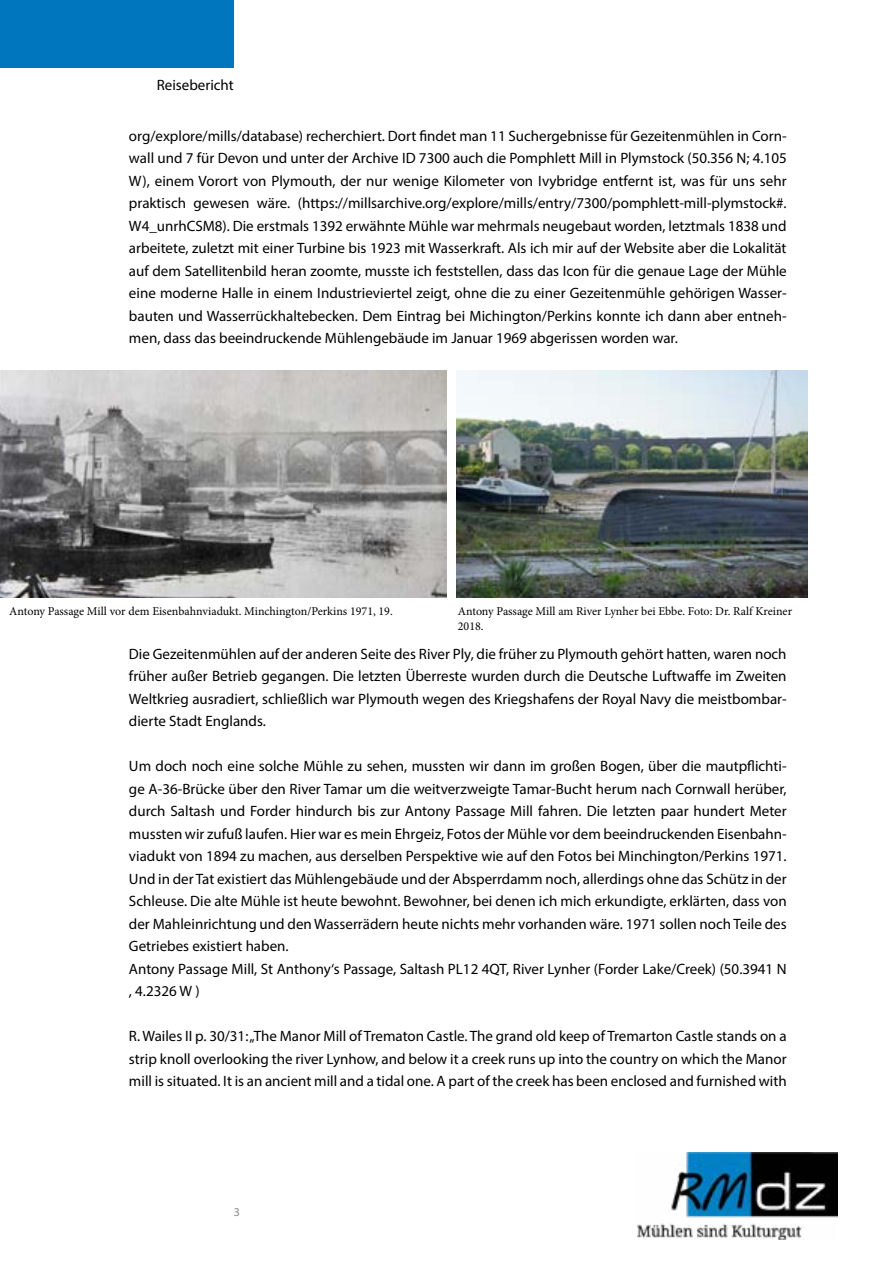
<style>
.page{position:relative;width:893px;height:1263px;background:#fff}
.page>*{position:absolute;margin:0;border:0;box-sizing:border-box;transform-origin:0 0}
.t1{font:15px/22.5px "Myriad Pro";color:#000;text-align:justify}
.t2{font:12px/14.4px "Minion Pro";letter-spacing:-.005em;color:#000}
.t3{font:12px "Myriad Pro";color:#878787}
</style>
<div class="page">
<div style="left:0;top:0;width:234px;height:68px;background:#0076bf"></div>
<img style="left:638px;top:1152px;width:200px;height:88px">
<img style="left:0;top:371px;width:446px;height:227px">
<img style="left:456px;top:371px;width:352px;height:227px">
<p class="t1" style="left:157px;top:74px;width:79px">Reisebericht</p>
<p class="t1" style="left:129px;top:124px;width:659px">org/explore/mills/database) recherchiert. Dort findet man 11 Suchergebnisse für Gezeitenmühlen in Corn&shy;wall und 7 für Devon und unter der Archive ID 7300 auch die Pomphlett Mill in Plymstock (50.356 N; 4.105<br>W), einem Vorort von Plymouth, der nur wenige Kilometer von Ivybridge entfernt ist, was für uns sehr praktisch gewesen wäre. (https://millsarchive.org/explore/mills/entry/7300/pomphlett-mill-plymstock#.<br>W4_unrhCSM8). Die erstmals 1392 erwähnte Mühle war mehrmals neugebaut worden, letztmals 1838 und arbeitete, zuletzt mit einer Turbine bis 1923 mit Wasserkraft. Als ich mir auf der Website aber die Lokalität auf dem Satellitenbild heran zoomte, musste ich feststellen, dass das Icon für die genaue Lage der Mühle eine moderne Halle in einem Industrieviertel zeigt, ohne die zu einer Gezeitenmühle gehörigen Wasser&shy;bauten und Wasserrückhaltebecken. Dem Eintrag bei Michington/Perkins konnte ich dann aber entneh&shy;men, dass das beeindruckende Mühlengebäude im Januar 1969 abgerissen worden war.</p>
<p class="t2" style="left:9px;top:604px;width:385px">Antony Passage Mill vor dem Eisenbahnviadukt. Minchington/Perkins 1971, 19.</p>
<p class="t2" style="left:458px;top:604px;width:336px">Antony Passage Mill am River Lynher bei Ebbe. Foto: Dr. Ralf Kreiner<br>2018.</p>
<p class="t1" style="left:129px;top:642px;width:659px">Die Gezeitenmühlen auf der anderen Seite des River Ply, die früher zu Plymouth gehört hatten, waren noch früher außer Betrieb gegangen. Die letzten Überreste wurden durch die Deutsche Luftwaffe im Zweiten Weltkrieg ausradiert, schließlich war Plymouth wegen des Kriegshafens der Royal Navy die meistbombar&shy;dierte Stadt Englands.</p>
<p class="t1" style="left:129px;top:754px;width:659px;text-align:left">Um doch noch eine solche Mühle zu sehen, mussten wir dann im großen Bogen, über die mautpflichti&shy;ge A-36-Brücke über den River Tamar um die weitverzweigte Tamar-Bucht herum nach Cornwall herüber, durch Saltash und Forder hindurch bis zur Antony Passage Mill fahren. Die letzten paar hundert Meter mussten wir zufuß laufen. Hier war es mein Ehrgeiz, Fotos der Mühle vor dem beeindruckenden Eisenbahn&shy;viadukt von 1894 zu machen, aus derselben Perspektive wie auf den Fotos bei Minchington/Perkins 1971.<br>Und in der Tat existiert das Mühlengebäude und der Absperrdamm noch, allerdings ohne das Schütz in der Schleuse. Die alte Mühle ist heute bewohnt. Bewohner, bei denen ich mich erkundigte, erklärten, dass von der Mahleinrichtung und den Wasserrädern heute nichts mehr vorhanden wäre. 1971 sollen noch Teile des Getriebes existiert haben.<br>Antony Passage Mill, St Anthony‘s Passage, Saltash PL12 4QT, River Lynher (Forder Lake/Creek) (50.3941 N , 4.2326 W )</p>
<p class="t1" style="left:129px;top:1024px;width:659px">R. Wailes II p. 30/31: „The Manor Mill of Trematon Castle. The grand old keep of Tremarton Castle stands on a strip knoll overlooking the river Lynhow, and below it a creek runs up into the country on which the Manor mill is situated. It is an ancient mill and a tidal one. A part of the creek has been enclosed and furnished with</p>
<p class="t3" style="left:234px;top:1205px;width:8px">3</p>
</div>
